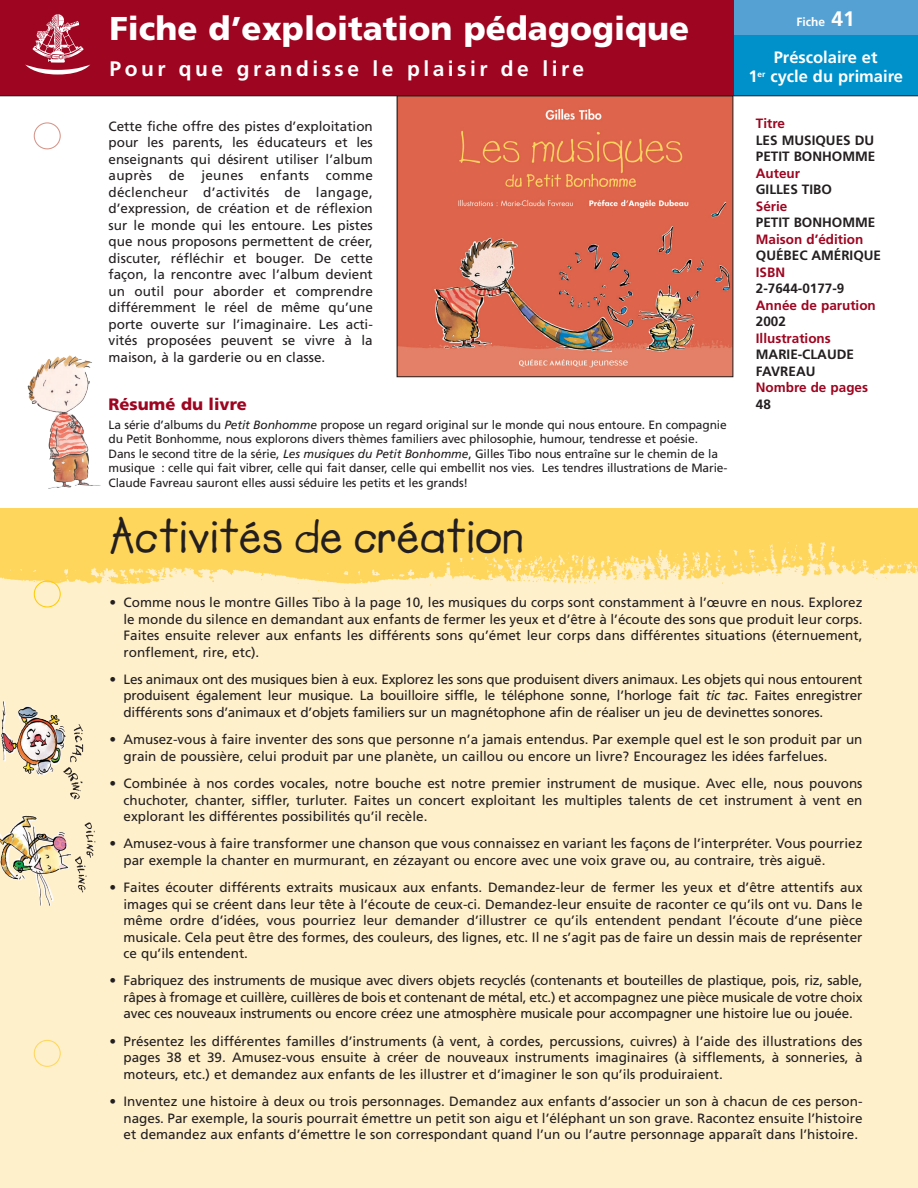
<style>
.page{position:relative;width:918px;height:1188px;background:#fff}
.page>*{position:absolute;margin:0;border:0;box-sizing:border-box;transform-origin:0 0}
.t1{font:700 48px "Lemonade IL";color:#231f20}
.t2{font:900 33px "Frutiger";color:#fff}
.t3{font:700 21px "Frutiger";letter-spacing:.165em;color:#fff}
.t4{font:700 16.5px/19.8px "Frutiger";color:#fff;text-align:center}
.t5{font:900 16.5px "Frutiger";color:#9e0520}
.t6{font:13.5px/16.5px "Frutiger";color:#231f20;text-align:justify}
.t7{font:700 13.5px/16.5px "Frutiger";color:#231f20}
.t8{font:700 13.5px "Frutiger";color:#9e0520}
.t9{font:12px/14.4px "Frutiger";letter-spacing:-.01em;color:#231f20}
.t10{font:700 12px "Frutiger";color:#fff}
.s1{font-style:italic}
.s2{font-size:21px}
</style>
<div class="page">
<div style="left:733px;top:0;width:185px;height:40px;background:#56a1d3"></div>
<div style="left:0;top:542px;width:918px;height:646px;background:#fff0cc"></div>
<img style="left:0;top:820px;width:48px;height:86px">
<div style="left:729px;top:36px;width:189px;height:60px;background:#0091cb"></div>
<div style="left:0;top:0;width:733px;height:96px;background:#9e0520"></div>
<hr style="left:0;top:96px;width:918px;height:1px;background:#231f20">
<svg style="left:25px;top:14px;width:65px;height:61px"></svg>
<img style="left:0;top:508px;width:918px;height:86px">
<svg style="left:34px;top:1040px;width:27px;height:27px"></svg>
<svg style="left:34px;top:580px;width:27px;height:28px"></svg>
<svg style="left:34px;top:122px;width:27px;height:27px"></svg>
<img style="left:399px;top:98px;width:332px;height:277px">
<div style="left:397px;top:96px;width:336px;height:281px;border:1px solid #231f20"></div>
<img style="left:59px;top:719px;width:37px;height:174px">
<img style="left:48px;top:355px;width:53px;height:134px">
<h2 class="t2" style="left:110px;top:15px;width:581px">Fiche d’exploitation pédagogique</h2>
<h3 class="t3" style="left:110px;top:60px;width:476px">Pour que grandisse le plaisir de lire</h3>
<p class="t6" style="left:109px;top:119px;width:266px">Cette fiche offre des pistes d’exploitation pour les parents, les éducateurs et les enseignants qui désirent utiliser l’album auprès de jeunes enfants comme déclencheur d’activités de langage, d’expression, de création et de réflexion sur le monde qui les entoure. Les pistes que nous proposons permettent de créer, discuter, réfléchir et bouger. De cette façon, la rencontre avec l’album devient un outil pour aborder et comprendre différemment le réel de même qu’une porte ouverte sur l’imaginaire. Les acti&shy;vités proposées peuvent se vivre à la maison, à la garderie ou en classe.</p>
<p class="t5" style="left:109px;top:398px;width:140px">Résumé du livre</p>
<p class="t9" style="left:109px;top:419px;width:620px">La série d’albums du <span class="s1">Petit Bonhomme</span> propose un regard original sur le monde qui nous entoure. En compagnie du Petit Bonhomme, nous explorons divers thèmes familiers avec philosophie, humour, tendresse et poésie.<br>Dans le second titre de la série, <span class="s1">Les musiques du Petit Bonhomme</span>, Gilles Tibo nous entraîne sur le chemin de la musique : celle qui fait vibrer, celle qui fait danser, celle qui embellit nos vies. Les tendres illustrations de Marie-Claude Favreau sauront elles aussi séduire les petits et les grands!</p>
<h1 class="t1" style="left:110px;top:515px;width:416px">Activités de création</h1>
<p class="t10" style="left:796px;top:17px;width:60px">Fiche <span class="s2">41</span></p>
<p class="t4" style="left:748px;top:48px;width:156px">Préscolaire et<br>1<sup>er</sup> cycle du primaire</p>
<p class="t8" style="left:756px;top:118px;width:31px">Titre</p>
<p class="t7" style="left:756px;top:133px;width:121px">LES MUSIQUES DU<br>PETIT BONHOMME</p>
<p class="t8" style="left:756px;top:168px;width:46px">Auteur</p>
<p class="t7" style="left:756px;top:183px;width:78px">GILLES TIBO</p>
<p class="t8" style="left:756px;top:201px;width:33px">Série</p>
<p class="t7" style="left:756px;top:216px;width:121px">PETIT BONHOMME</p>
<p class="t8" style="left:756px;top:234px;width:109px">Maison d’édition</p>
<p class="t7" style="left:756px;top:249px;width:127px">QUÉBEC AMÉRIQUE</p>
<p class="t8" style="left:756px;top:267px;width:31px">ISBN</p>
<p class="t7" style="left:756px;top:282px;width:90px">2-7644-0177-9</p>
<p class="t8" style="left:756px;top:300px;width:122px">Année de parution</p>
<p class="t7" style="left:756px;top:315px;width:32px">2002</p>
<p class="t8" style="left:756px;top:333px;width:76px">Illustrations</p>
<p class="t7" style="left:756px;top:348px;width:100px">MARIE-CLAUDE<br>FAVREAU</p>
<p class="t8" style="left:756px;top:382px;width:114px">Nombre de pages</p>
<p class="t7" style="left:756px;top:397px;width:17px">48</p>
<p class="t6" style="left:124px;top:595px;width:741px;text-indent:-14px">• Comme nous le montre Gilles Tibo à la page 10, les musiques du corps sont constamment à l’œuvre en nous. Explorez le monde du silence en demandant aux enfants de fermer les yeux et d’être à l’écoute des sons que produit leur corps.<br>Faites ensuite relever aux enfants les différents sons qu’émet leur corps dans différentes situations (éternuement, ronflement, rire, etc).</p>
<p class="t6" style="left:124px;top:672px;width:740px;text-indent:-14px">• Les animaux ont des musiques bien à eux. Explorez les sons que produisent divers animaux. Les objets qui nous entourent produisent également leur musique. La bouilloire siffle, le téléphone sonne, l’horloge fait <span class="s1">tic tac</span>. Faites enregistrer différents sons d’animaux et d’objets familiers sur un magnétophone afin de réaliser un jeu de devinettes sonores.</p>
<p class="t6" style="left:124px;top:732px;width:740px;text-indent:-14px">• Amusez-vous à faire inventer des sons que personne n’a jamais entendus. Par exemple quel est le son produit par un grain de poussière, celui produit par une planète, un caillou ou encore un livre? Encouragez les idées farfelues.</p>
<p class="t6" style="left:124px;top:776px;width:741px;text-indent:-14px">• Combinée à nos cordes vocales, notre bouche est notre premier instrument de musique. Avec elle, nous pouvons chuchoter, chanter, siffler, turluter. Faites un concert exploitant les multiples talents de cet instrument à vent en explorant les différentes possibilités qu’il recèle.</p>
<p class="t6" style="left:124px;top:836px;width:740px;text-indent:-14px">• Amusez-vous à faire transformer une chanson que vous connaissez en variant les façons de l’interpréter. Vous pourriez par exemple la chanter en murmurant, en zézayant ou encore avec une voix grave ou, au contraire, très aiguë.</p>
<p class="t6" style="left:124px;top:880px;width:741px;text-indent:-14px">• Faites écouter différents extraits musicaux aux enfants. Demandez-leur de fermer les yeux et d’être attentifs aux images qui se créent dans leur tête à l’écoute de ceux-ci. Demandez-leur ensuite de raconter ce qu’ils ont vu. Dans le même ordre d’idées, vous pourriez leur demander d’illustrer ce qu’ils entendent pendant l’écoute d’une pièce musicale. Cela peut être des formes, des couleurs, des lignes, etc. Il ne s’agit pas de faire un dessin mais de représenter ce qu’ils entendent.</p>
<p class="t6" style="left:124px;top:974px;width:740px;text-indent:-14px">• Fabriquez des instruments de musique avec divers objets recyclés (contenants et bouteilles de plastique, pois, riz, sable, râpes à fromage et cuillère, cuillères de bois et contenant de métal, etc.) et accompagnez une pièce musicale de votre choix avec ces nouveaux instruments ou encore créez une atmosphère musicale pour accompagner une histoire lue ou jouée.</p>
<p class="t6" style="left:124px;top:1034px;width:741px;text-indent:-14px">• Présentez les différentes familles d’instruments (à vent, à cordes, percussions, cuivres) à l’aide des illustrations des pages 38 et 39. Amusez-vous ensuite à créer de nouveaux instruments imaginaires (à sifflements, à sonneries, à moteurs, etc.) et demandez aux enfants de les illustrer et d’imaginer le son qu’ils produiraient.</p>
<p class="t6" style="left:124px;top:1094px;width:741px;text-indent:-14px">• Inventez une histoire à deux ou trois personnages. Demandez aux enfants d’associer un son à chacun de ces person&shy;nages. Par exemple, la souris pourrait émettre un petit son aigu et l’éléphant un son grave. Racontez ensuite l’histoire et demandez aux enfants d’émettre le son correspondant quand l’un ou l’autre personnage apparaît dans l’histoire.</p>
</div>
